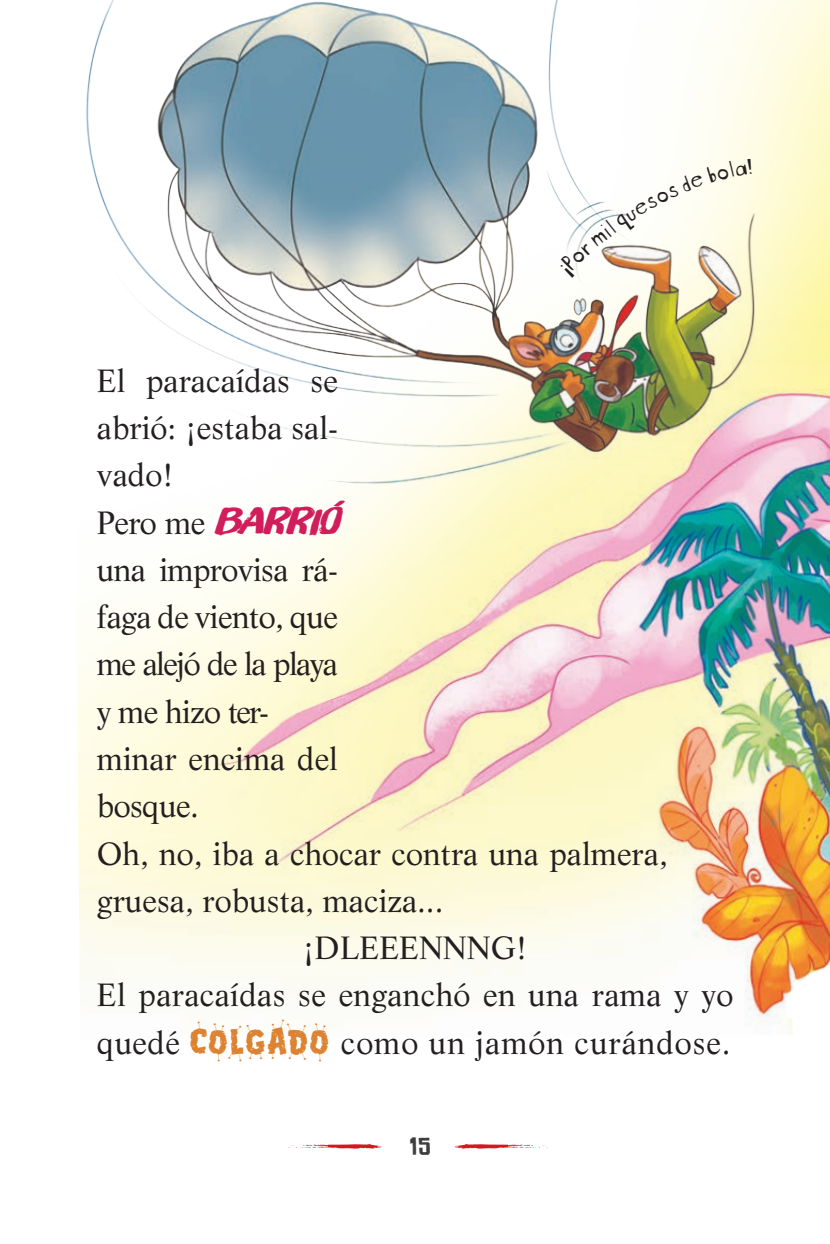
<style>
.page{position:relative;width:830px;height:1244px;background:#fff}
.page>*{position:absolute;margin:0;border:0;box-sizing:border-box;transform-origin:0 0}
.t1{font:31.5px "Life LT Std";color:#231f20}
.t2{font:31.5px "Life LT Std";letter-spacing:-.02em;color:#231f20}
.t3{font:31.5px "Life LT Std";letter-spacing:.03em;color:#231f20}
.t4{font:31.5px "Life LT Std";letter-spacing:-.05em;color:#231f20}
.t5{font:23.4px "Chinese Rocks Rg";color:#3e3e3f;scale:1.23 1}
.s1{font-family:"Brush Up Too W01";font-size:36px;color:#d01d5c}
.s2{font-family:"Monster Fonts Voodoohouse Pins";font-size:38.25px;color:#dd8231}
</style>
<div class="page">
<img style="left:77px;top:0;width:753px;height:1034px">
<svg style="left:454px;top:1144px;width:94px;height:4px"></svg>
<svg style="left:288px;top:1144px;width:94px;height:4px"></svg>
<svg style="left:559px;top:159px;width:194px;height:119px"></svg>
<p class="t1" style="left:97px;top:361px;width:243px">El paracaídas se</p>
<p class="t1" style="left:97px;top:409px;width:243px">abrió: ¡estaba sal-</p>
<p class="t1" style="left:97px;top:456px;width:78px">vado!</p>
<p class="t1" style="left:97px;top:503px;width:243px">Pero me <span class="s1">BARRIÓ</span></p>
<p class="t2" style="left:97px;top:550px;width:243px">una improvisa rá-</p>
<p class="t2" style="left:97px;top:598px;width:243px">faga de viento, que</p>
<p class="t4" style="left:97px;top:645px;width:243px">me alejó de la playa</p>
<p class="t2" style="left:97px;top:692px;width:173px">y me hizo ter-</p>
<p class="t1" style="left:97px;top:739px;width:243px">minar encima del</p>
<p class="t1" style="left:97px;top:787px;width:103px">bosque.</p>
<p class="t1" style="left:97px;top:834px;width:572px">Oh, no, iba a chocar contra una palmera,</p>
<p class="t1" style="left:97px;top:881px;width:348px">gruesa, robusta, maciza...</p>
<p class="t1" style="left:303px;top:928px;width:226px">¡DLEEENNNG!</p>
<p class="t1" style="left:97px;top:976px;width:638px">El paracaídas se enganchó en una rama y yo</p>
<p class="t3" style="left:97px;top:1023px;width:635px">quedé <span class="s2">COLGADO</span> como un jamón curándose.</p>
<p class="t5" style="left:409px;top:1134px;width:19px">15</p>
</div>
